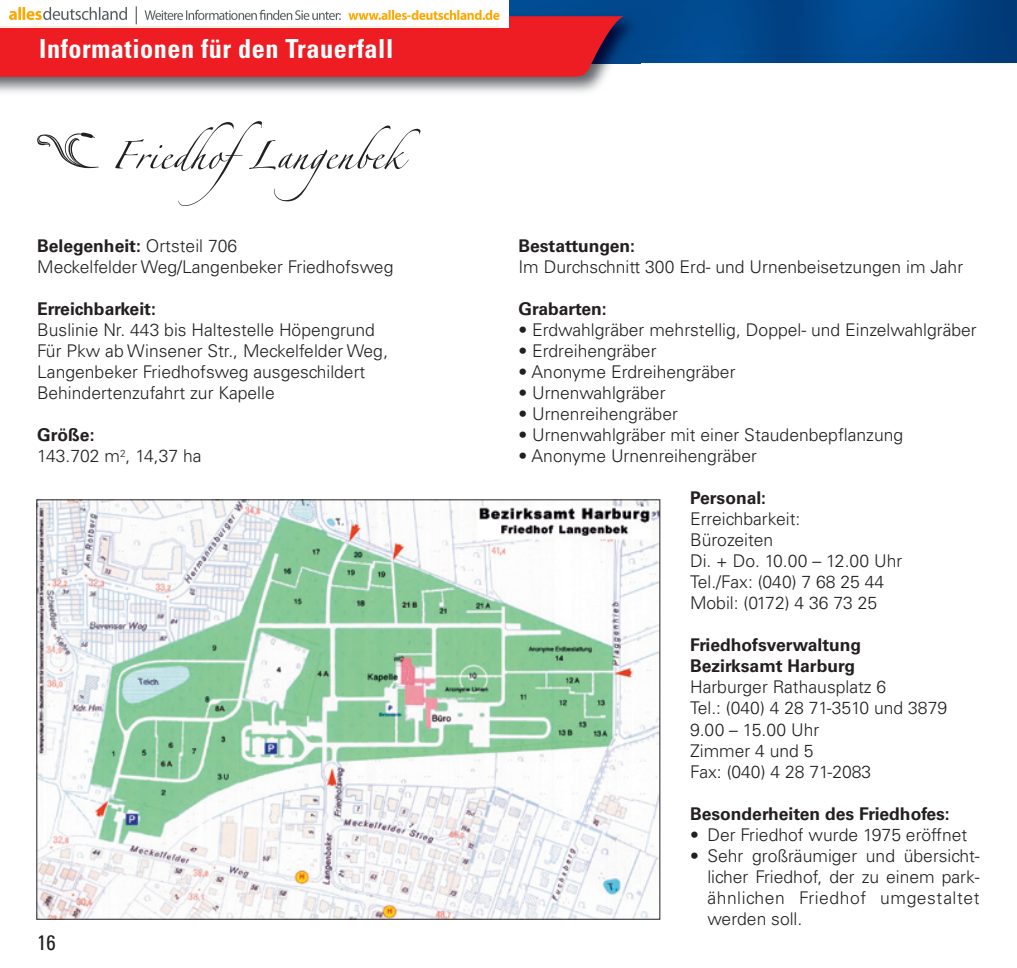
<style>
.page{position:relative;width:1017px;height:968px;background:#fff}
.page>*{position:absolute;margin:0;border:0;box-sizing:border-box;transform-origin:0 0}
.t1{font:63px "Linotype Zapfino One";color:#231f20}
.t2{font:700 condensed 26.25px "Univers";letter-spacing:.02em;color:#fff}
.t3{font:condensed 21px "Univers";color:#231f20}
.t4{font:300 17.5px/21px "Univers";color:#231f20}
.t5{font:700 17.5px/21px "Univers";color:#231f20}
.s1{font-weight:700}
</style>
<div class="page">
<img style="left:509px;top:0;width:508px;height:63px">
<img style="left:0;top:13px;width:640px;height:80px">
<svg style="left:0;top:16px;width:624px;height:61px;background:#e6242b"></svg>
<svg style="left:37px;top:133px;width:62px;height:35px"></svg>
<img style="left:38px;top:501px;width:620px;height:416px">
<img style="left:0;top:6px;width:508px;height:21px">
<h2 class="t2" style="left:39px;top:33px;width:356px">Informationen für den Trauerfall</h2>
<h1 class="t1" style="left:111px;top:109px;width:292px">FriedhofLangenbek</h1>
<p class="t4" style="left:37px;top:235px;width:358px"><span class="s1">Belegenheit:</span> Ortsteil 706<br>Meckelfelder Weg/Langenbeker Friedhofsweg</p>
<p class="t5" style="left:37px;top:298px;width:120px">Erreichbarkeit:</p>
<p class="t4" style="left:37px;top:319px;width:353px">Buslinie Nr. 443 bis Haltestelle Höpengrund Für Pkw ab Winsener Str., Meckelfelder Weg, Langenbeker Friedhofsweg ausgeschildert Behindertenzufahrt zur Kapelle</p>
<p class="t4" style="left:37px;top:424px;width:166px"><span class="s1">Größe:<br></span>143.702 m<sup>2</sup>, 14,37 ha</p>
<p class="t3" style="left:37px;top:929px;width:20px">16</p>
<p class="t5" style="left:518px;top:235px;width:118px">Bestattungen:</p>
<p class="t4" style="left:518px;top:256px;width:446px">Im Durchschnitt 300 Erd- und Urnenbeisetzungen im Jahr</p>
<p class="t5" style="left:518px;top:298px;width:90px">Grabarten:</p>
<p class="t4" style="left:518px;top:319px;width:460px">• Erdwahlgräber mehrstellig, Doppel- und Einzelwahlgräber</p>
<p class="t4" style="left:518px;top:340px;width:140px">• Erdreihengräber</p>
<p class="t4" style="left:518px;top:361px;width:219px">• Anonyme Erdreihengräber</p>
<p class="t4" style="left:518px;top:382px;width:149px">• Urnenwahlgräber</p>
<p class="t4" style="left:518px;top:403px;width:161px">• Urnenreihengräber</p>
<p class="t4" style="left:518px;top:424px;width:386px">• Urnenwahlgräber mit einer Staudenbepflanzung</p>
<p class="t4" style="left:518px;top:445px;width:240px">• Anonyme Urnenreihengräber</p>
<p class="t5" style="left:690px;top:487px;width:78px">Personal:</p>
<p class="t4" style="left:690px;top:508px;width:214px">Erreichbarkeit:<br>Bürozeiten<br>Di. + Do. 10.00 – 12.00 Uhr<br>Tel./Fax: (040) 7 68 25 44<br>Mobil: (0172) 4 36 73 25</p>
<p class="t5" style="left:690px;top:634px;width:173px">Friedhofsverwaltung<br>Bezirksamt Harburg</p>
<p class="t4" style="left:690px;top:676px;width:259px">Harburger Rathausplatz 6<br>Tel.: (040) 4 28 71-3510 und 3879<br>9.00 – 15.00 Uhr<br>Zimmer 4 und 5<br>Fax: (040) 4 28 71-2083</p>
<p class="t5" style="left:690px;top:802px;width:261px">Besonderheiten des Friedhofes:</p>
<p class="t4" style="left:690px;top:823px;width:279px">• Der Friedhof wurde 1975 eröffnet</p>
<p class="t4" style="left:707px;top:844px;width:274px;text-align:justify;text-indent:-17px">• Sehr großräumiger und übersicht&shy;licher Friedhof, der zu einem park&shy;ähnlichen Friedhof umgestaltet werden soll.</p>
</div>
